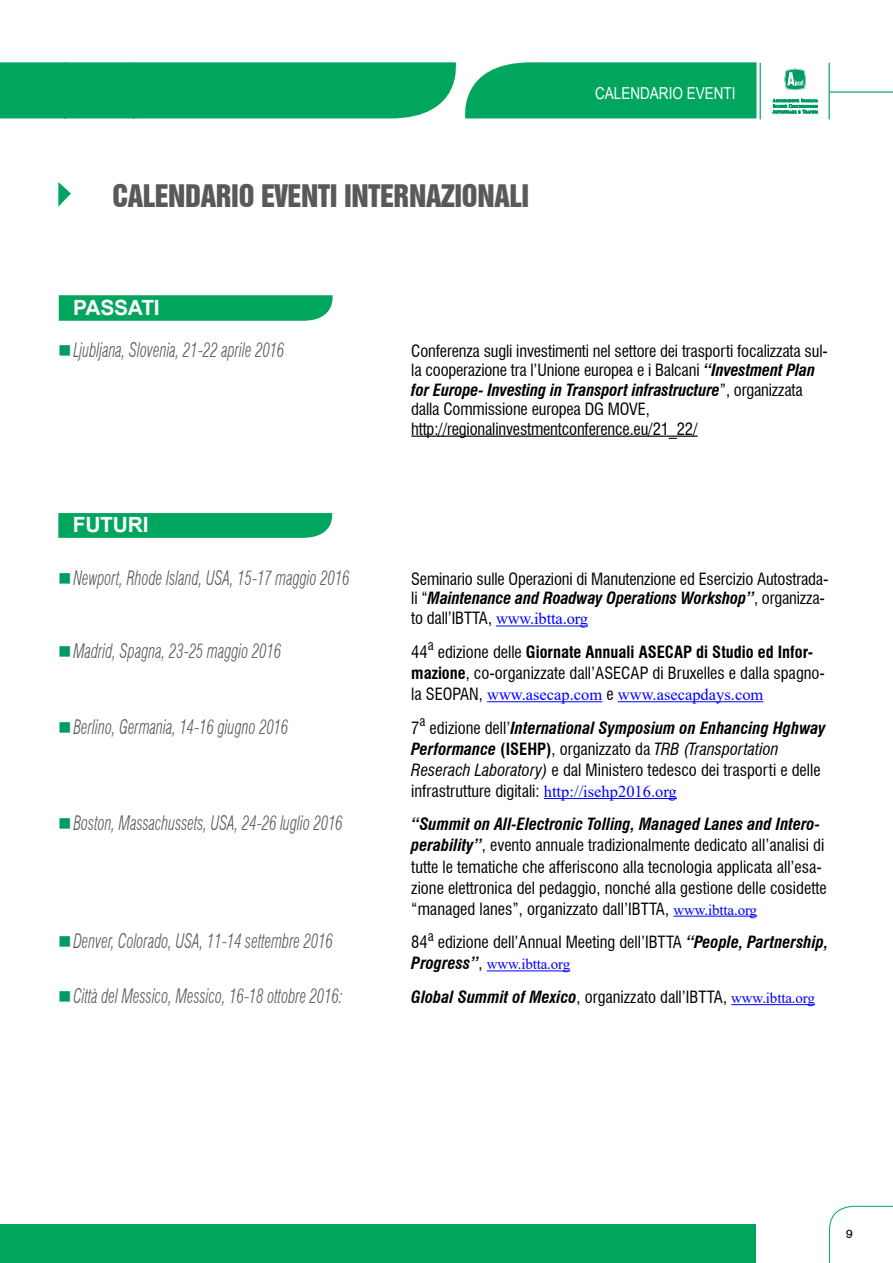
<style>
.page{position:relative;width:893px;height:1263px;background:#fff}
.page>*{position:absolute;margin:0;border:0;box-sizing:border-box;transform-origin:0 0}
.t1{font:28.5px "Swiss 921 BT Regular A";letter-spacing:-.01em;color:#58595b}
.t2{font:700 21px "Arial";letter-spacing:-.01em;color:#fff}
.t3{font:italic 300 condensed 19.5px "Swiss 721 BT";color:#58595b;scale:.8 1}
.t4{font:condensed 16.5px/21px "Swiss 721 BT";color:#000}
.t5{font:16.5px "Times New Roman";color:#00f}
.t6{font:16.5px "Arial Narrow";color:#fff}
.t7{font:15px "Times New Roman";letter-spacing:-.01em;color:#00f}
.t8{font:condensed 13.5px "Swiss 721 BT";color:#000}
.t9{font:12px "Swiss 721 BT";color:#000}
.s1{font-weight:700;font-style:italic}
.s2{font-family:"Times New Roman";font-stretch:normal;color:#00f}
.s3{font-weight:700}
.s4{font-family:"Swiss 721 BT";font-stretch:condensed;color:#000}
.s5{font-style:italic}
.s6{font-family:"Times New Roman";font-stretch:normal;font-size:15px;color:#00f}
.s7{font-family:"Swiss 721 BT";font-weight:700;font-style:italic;font-stretch:condensed;font-size:16.5px;color:#000}
.s8{font-family:"Swiss 721 BT";font-stretch:condensed;font-size:16.5px;color:#000}
</style>
<div class="page">
<svg style="left:829px;top:1205px;width:64px;height:58px"></svg>
<div style="left:0;top:1225px;width:755px;height:38px;background:#00a65e"></div>
<svg style="left:772px;top:98px;width:46px;height:16px"></svg>
<svg style="left:784px;top:68px;width:23px;height:23px"></svg>
<hr style="left:829px;top:63px;width:1px;height:56px;background:#00a65e">
<hr style="left:760px;top:63px;width:1px;height:56px;background:#00a65e">
<hr style="left:830px;top:91px;width:63px;height:2px;background:#00a65e">
<div style="left:0;top:62px;width:756px;height:56px;background:#00a65e"></div>
<hr style="left:64px;top:62px;width:1px;height:57px;background:#00a65e">
<hr style="left:133px;top:62px;width:1px;height:57px;background:#00a65e">
<hr style="left:1px;top:89px;width:63px;height:1px;background:#00a65e">
<svg style="left:58px;top:182px;width:13px;height:25px"></svg>
<svg style="left:59px;top:295px;width:274px;height:26px;background:#09a964"></svg>
<svg style="left:58px;top:513px;width:275px;height:25px;background:#07a862"></svg>
<hr style="left:496px;top:626px;width:92px;height:1px;background:#00f">
<hr style="left:487px;top:701px;width:115px;height:1px;background:#00f">
<hr style="left:618px;top:701px;width:145px;height:1px;background:#00f">
<hr style="left:544px;top:798px;width:133px;height:1px;background:#00f">
<hr style="left:673px;top:916px;width:84px;height:1px;background:#00f">
<hr style="left:487px;top:970px;width:83px;height:1px;background:#00f">
<hr style="left:731px;top:1004px;width:84px;height:1px;background:#00f">
<hr style="left:411px;top:436px;width:287px;height:1px;background:#000">
<h1 class="t1" style="left:112px;top:177px;width:418px">CALENDARIO EVENTI INTERNAZIONALI</h1>
<p class="t2" style="left:73px;top:293px;width:88px">PASSATI</p>
<p class="t6" style="left:595px;top:81px;width:142px">CALENDARIO EVENTI</p>
<p class="t3" style="left:73px;top:338px;width:266px">Ljubljana, Slovenia, 21-22 aprile 2016</p>
<p class="t4" style="left:411px;top:341px;width:418px;line-height:19.5px">Conferenza sugli investimenti nel settore dei trasporti focalizzata sul&shy;la cooperazione tra l’Unione europea e i Balcani <span class="s1">“Investment Plan for Europe- Investing in Transport infrastructure</span>”, organizzata dalla Commissione europea DG MOVE, http://regionalinvestmentconference.eu/21_22/</p>
<p class="t2" style="left:73px;top:510px;width:77px">FUTURI</p>
<p class="t3" style="left:73px;top:566px;width:347px">Newport, Rhode Island, USA, 15-17 maggio 2016</p>
<p class="t4" style="left:411px;top:569px;width:419px;line-height:19.6px">Seminario sulle Operazioni di Manutenzione ed Esercizio Autostrada&shy;li “<span class="s1">Maintenance and Roadway Operations Workshop”</span>, organizza&shy;to dall’IBTTA, <span class="s2">www.ibtta.org</span></p>
<p class="t3" style="left:73px;top:639px;width:262px">Madrid, Spagna, 23-25 maggio 2016</p>
<p class="t4" style="left:411px;top:641px;width:18px">44</p>
<p class="t8" style="left:428px;top:637px;width:8px">a</p>
<p class="t4" style="left:411px;top:641px;width:415px;text-indent:27px">edizione delle <span class="s3">Giornate Annuali ASECAP di Studio ed Infor&shy;mazione</span>, co-organizzate dall’ASECAP di Bruxelles e dalla spagno-</p>
<p class="t5" style="left:411px;top:683px;width:354px"><span class="s4">la SEOPAN,</span> www.asecap.com <span class="s4">e</span> www.asecapdays.com</p>
<p class="t3" style="left:73px;top:715px;width:270px">Berlino, Germania, 14-16 giugno 2016</p>
<p class="t4" style="left:411px;top:717px;width:10px">7</p>
<p class="t8" style="left:419px;top:713px;width:8px">a</p>
<p class="t4" style="left:411px;top:717px;width:416px;text-indent:18px">edizione dell’<span class="s1">International Symposium on Enhancing Hghway Performance</span> <span class="s3">(ISEHP)</span>, organizzato da <span class="s5">TRB (Transportation Reserach Laboratory)</span> e dal Ministero tedesco dei trasporti e delle infrastrutture digitali: <span class="s2">http://isehp2016.org</span></p>
<p class="t3" style="left:73px;top:812px;width:338px">Boston, Massachussets, USA, 24-26 luglio 2016</p>
<p class="t4" style="left:411px;top:814px;width:417px"><span class="s1">“Summit on All-Electronic Tolling, Managed Lanes and Intero&shy;perability”</span>, evento annuale tradizionalmente dedicato all’analisi di tutte le tematiche che afferiscono alla tecnologia applicata all’esa&shy;zione elettronica del pedaggio, nonché alla gestione delle cosidette “managed lanes”, organizzato dall’IBTTA, <span class="s6">www.ibtta.org</span></p>
<p class="t3" style="left:73px;top:929px;width:326px">Denver, Colorado, USA, 11-14 settembre 2016</p>
<p class="t4" style="left:411px;top:932px;width:18px">84</p>
<p class="t8" style="left:428px;top:928px;width:8px">a</p>
<p class="t4" style="left:438px;top:932px;width:392px">edizione dell’Annual Meeting dell’IBTTA <span class="s1">“People, Partnership,</span></p>
<p class="t7" style="left:411px;top:954px;width:161px"><span class="s7">Progress”</span><span class="s8">,</span> www.ibtta.org</p>
<p class="t3" style="left:73px;top:984px;width:338px">Città del Messico, Messico, 16-18 ottobre 2016:</p>
<p class="t4" style="left:411px;top:986px;width:405px"><span class="s1">Global Summit of Mexico</span>, organizzato dall’IBTTA, <span class="s6">www.ibtta.org</span></p>
<p class="t9" style="left:846px;top:1226px;width:8px">9</p>
</div>
